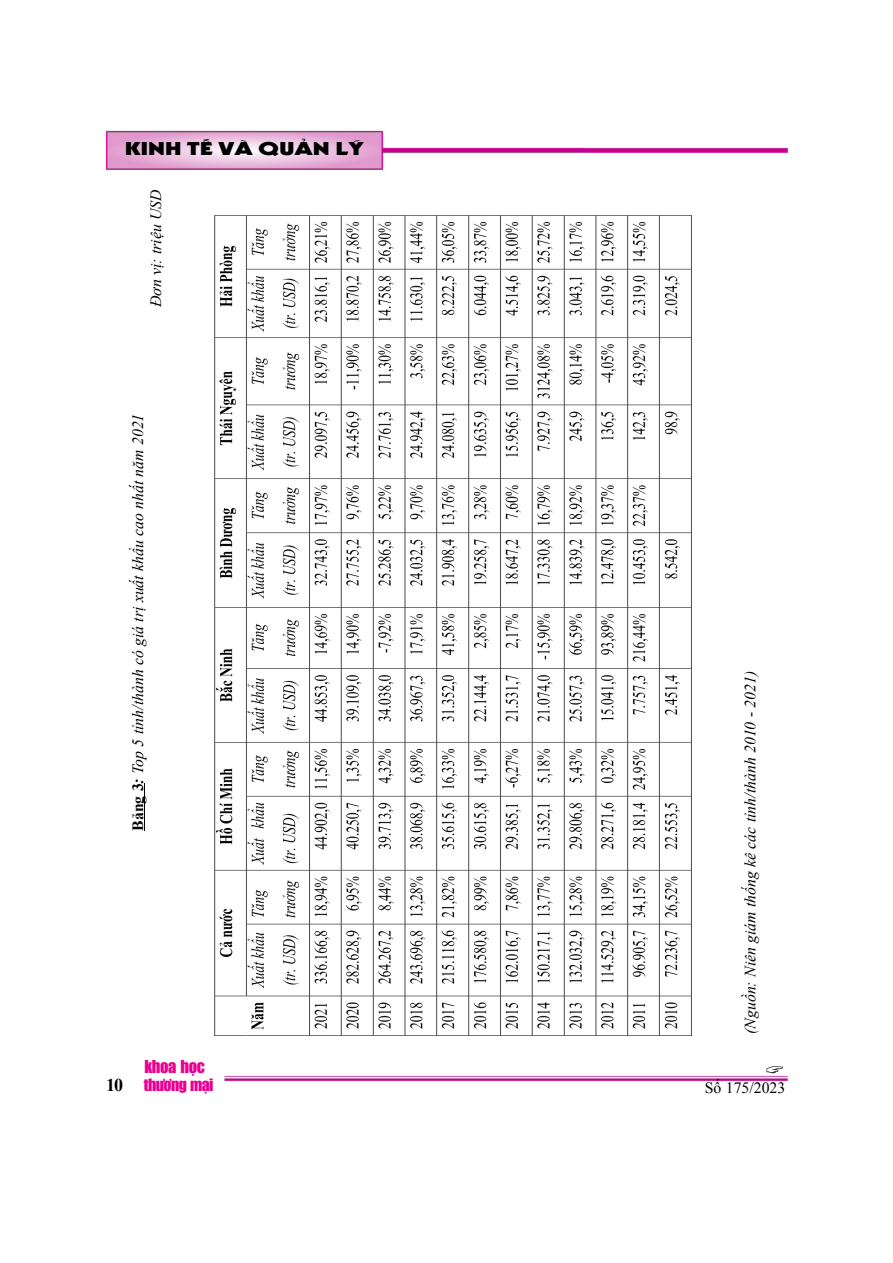
<style>
.page{position:relative;width:893px;height:1263px;background:#fff}
.page>*{position:absolute;margin:0;border:0;box-sizing:border-box;transform-origin:0 0}
.t1{font:18px "UTM Kabel KT";color:#000;scale:1.45 1}
.t2{font:700 18px "Times New Roman";color:#000}
.t3{font:16.5px "UTM Impact";letter-spacing:-.02em;color:#e90091}
.t4{font:italic 15.75px "Times New Roman";color:#000}
.t5{font:15.75px "Times New Roman";color:#000}
.t6{font:15.75px "UTM Impact";letter-spacing:-.03em;color:#e90091}
.s1{font-weight:700;font-style:normal}
.s2{font-weight:700}
</style>
<div class="page">
<img style="left:224px;top:1076px;width:564px;height:5px">
<img style="left:105px;top:130px;width:279px;height:40px">
<img style="left:379px;top:147px;width:409px;height:7px">
<hr style="left:144px;top:784px;width:1px;height:47px;background:#000">
<img style="left:214px;top:215px;width:478px;height:821px">
<p class="t1" style="left:125px;top:137px;width:166px">KINH TẾ VÀ QUẢN LÝ</p>
<p class="t4" style="left:147px;top:307px;width:120px;rotate:-90deg">Đơn vị: triệu USD</p>
<p class="t4" style="left:129px;top:831px;width:419px;rotate:-90deg"><span class="s1">Bảng 3</span><span class="s2">:</span> Top 5 tỉnh/thành có giá trị xuất khẩu cao nhất năm 2021</p>
<p class="t3" style="left:144px;top:1055px;width:62px">khoa học</p>
<p class="t4" style="left:741px;top:1034px;width:364px;rotate:-90deg">(Nguồn: Niên giám thống kê các tỉnh/thành 2010 - 2021)</p>
<p class="t6" style="left:144px;top:1074px;width:71px">thương mại</p>
<p class="t2" style="left:106px;top:1075px;width:19px">10</p>
<p class="t5" style="left:704px;top:1079px;width:82px">Số 175/2023</p>
</div>
